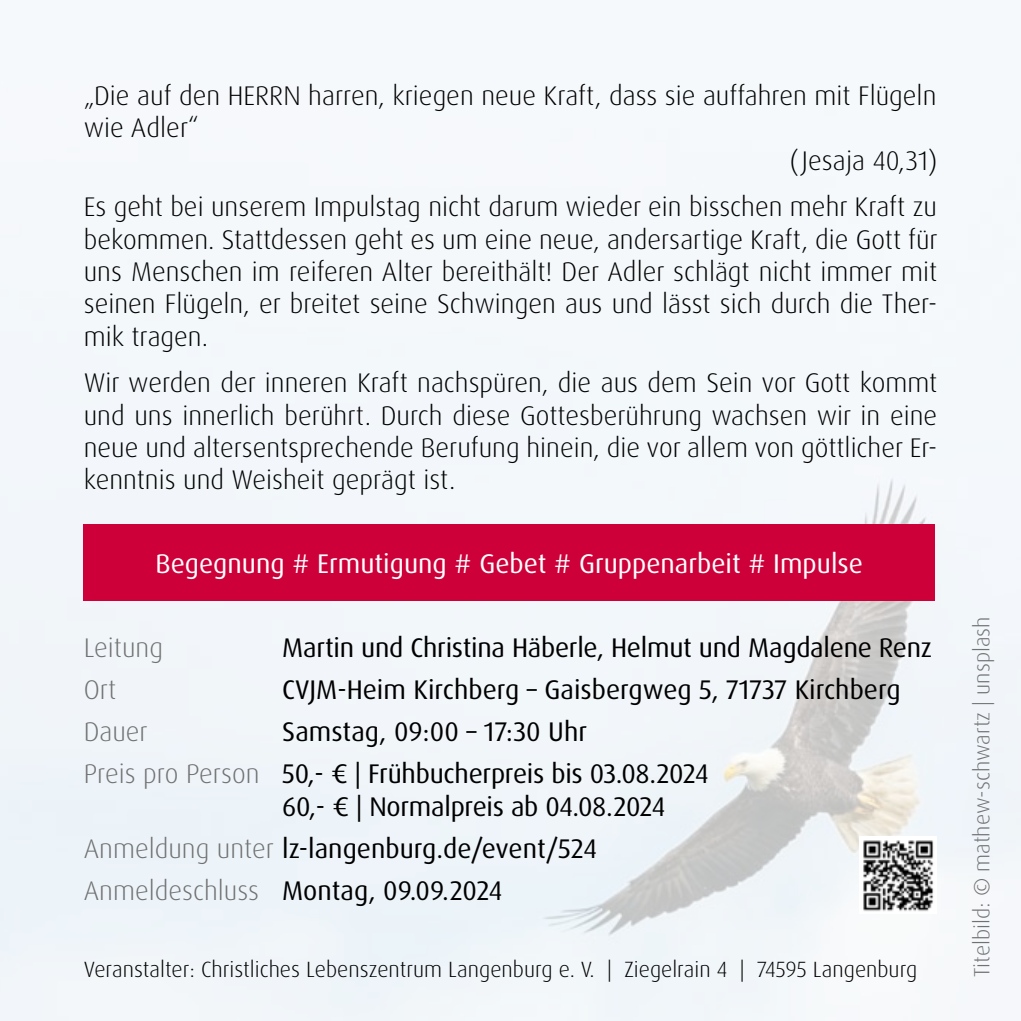
<style>
.page{position:relative;width:1021px;height:1021px;background:#fff}
.page>*{position:absolute;margin:0;border:0;box-sizing:border-box;transform-origin:0 0}
.t1{font:300 27px/32.4px "Dax Pro";color:#000;text-align:justify}
.t2{font:27px/42px "Dax Pro";letter-spacing:-.01em;color:#000}
.t3{font:27px "Dax Pro";color:#fff}
.t4{font:300 27px "Dax Pro";color:#707172}
.t5{font:300 22.2px "Dax Pro";color:#000}
.t6{font:300 22.2px "Dax Pro";color:#707172}
.s1{font-weight:300;color:#707172}
</style>
<div class="page">
<div style="left:0;top:176px;width:1020px;height:844px;background:#f2f7fa"></div>
<div style="left:84px;top:524px;width:850px;height:77px;background:#cd0039"></div>
<img style="left:860px;top:836px;width:76px;height:77px">
<p class="t1" style="left:84px;top:79px;width:854px">„Die auf den HERRN harren, kriegen neue Kraft, dass sie auffahren mit Flügeln</p>
<p class="t1" style="left:84px;top:112px;width:116px">wie Adler“</p>
<p class="t1" style="left:789px;top:144px;width:149px">(Jesaja 40,31)</p>
<p class="t1" style="left:84px;top:191px;width:855px">Es geht bei unserem Impulstag nicht darum wieder ein bisschen mehr Kraft zu bekommen. Stattdessen geht es um eine neue, andersartige Kraft, die Gott für uns Menschen im reiferen Alter bereithält! Der Adler schlägt nicht immer mit seinen Flügeln, er breitet seine Schwingen aus und lässt sich durch die Ther&shy;mik tragen.</p>
<p class="t1" style="left:84px;top:366px;width:855px">Wir werden der inneren Kraft nachspüren, die aus dem Sein vor Gott kommt und uns innerlich berührt. Durch diese Gottesberührung wachsen wir in eine neue und altersentsprechende Berufung hinein, die vor allem von göttlicher Er&shy;kenntnis und Weisheit geprägt ist.</p>
<p class="t3" style="left:155px;top:546px;width:709px">Begegnung # Ermutigung # Gebet # Gruppenarbeit # Impulse</p>
<p class="t4" style="left:84px;top:630px;width:81px">Leitung</p>
<p class="t2" style="left:282px;top:627px;width:651px">Martin und Christina Häberle, Helmut und Magdalene Renz</p>
<p class="t4" style="left:84px;top:672px;width:34px">Ort</p>
<p class="t2" style="left:282px;top:669px;width:620px">CVJM-Heim Kirchberg – Gaisbergweg 5, 71737 Kirchberg</p>
<p class="t4" style="left:84px;top:714px;width:66px">Dauer</p>
<p class="t2" style="left:84px;top:711px;width:626px;text-indent:198px">Samstag, 09:00 – 17:30 Uhr<br><span class="s1">Preis pro Person</span> 50,- € | Frühbucherpreis bis 03.08.2024</p>
<p class="t2" style="left:84px;top:785px;width:583px;text-indent:198px">60,- € | Normalpreis ab 04.08.2024<br><span class="s1">Anmeldung unter</span> lz-langenburg.de/event/524<br><span class="s1">Anmeldeschluss</span> Montag, 09.09.2024</p>
<p class="t5" style="left:84px;top:955px;width:835px">Veranstalter: Christliches Lebenszentrum Langenburg e. V. | Ziegelrain 4 | 74595 Langenburg</p>
<p class="t6" style="left:967px;top:977px;width:362px;rotate:-90deg">Titelbild: © mathew-schwartz | unsplash</p>
</div>
